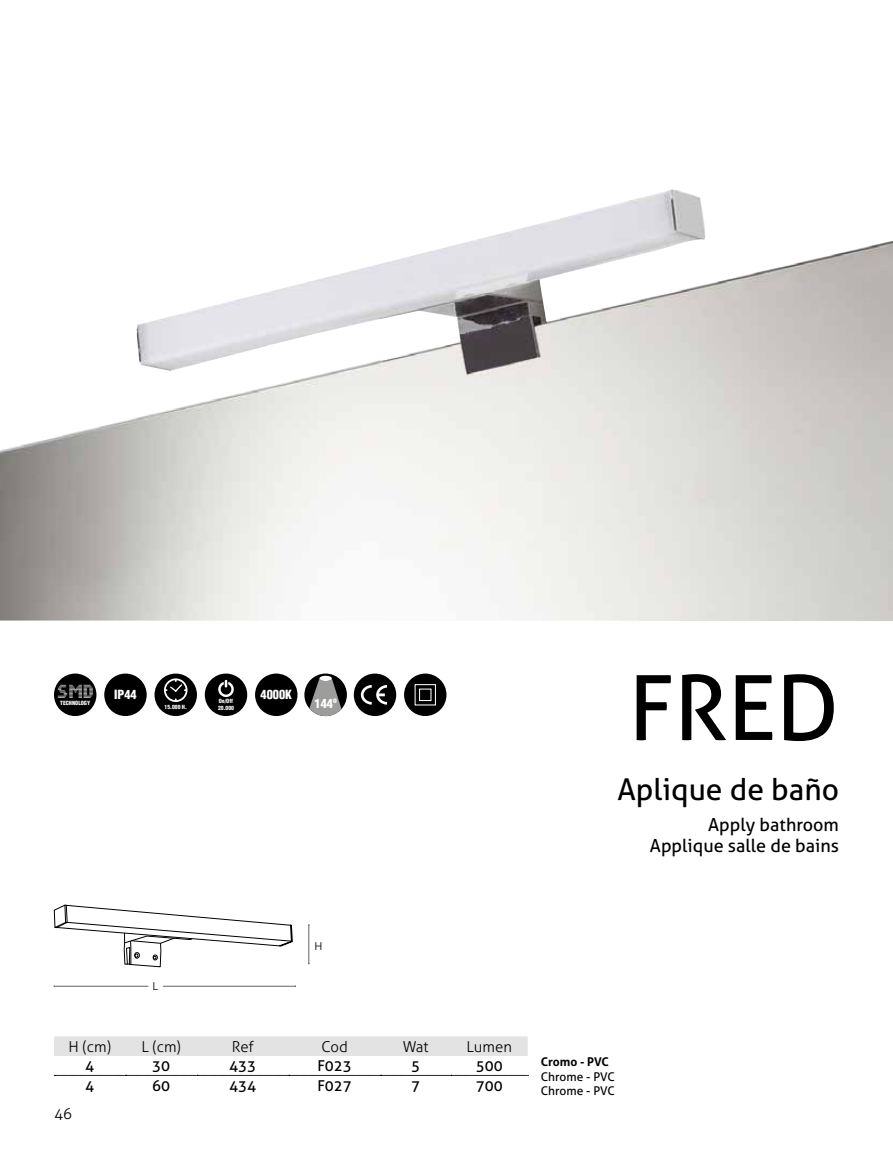
<style>
.page{position:relative;width:893px;height:1149px;background:#fff}
.page>*{position:absolute;margin:0;border:0;box-sizing:border-box;transform-origin:0 0}
.t1{font:90px "Aller";color:#000}
.t2{font:30px "Aller";color:#000}
.t3{font:18px/21.6px "Aller";color:#000;text-align:right}
.t4{font:15px "Aller";color:#000}
.t5{font:300 15px "Aller";color:#000}
.t6{font:900 condensed 12.3px "Helvetica LT Std";color:#fff}
.t7{font:12px/14.4px "Aller";color:#000}
.t8{font:700 12px "Aller";color:#000}
.t9{font:11.1px "Avenir";color:#000}
.t10{font:900 condensed 5.55px/6.8px "Helvetica LT Std";color:#fff}
.s1{font-family:"DS Dots";font-weight:500;font-stretch:normal;font-size:16.95px}
</style>
<div class="page">
<svg style="left:304px;top:673px;width:43px;height:42px"></svg>
<svg style="left:319px;top:675px;width:13px;height:5px"></svg>
<div style="left:54px;top:673px;width:42px;height:42px;background:#000;border-radius:50%"></div>
<div style="left:104px;top:673px;width:43px;height:42px;background:#000;border-radius:50%"></div>
<div style="left:155px;top:673px;width:42px;height:42px;background:#000;border-radius:50%"></div>
<svg style="left:164px;top:678px;width:23px;height:23px"></svg>
<div style="left:255px;top:673px;width:42px;height:42px;background:#000;border-radius:50%"></div>
<div style="left:404px;top:673px;width:42px;height:42px;background:#000;border-radius:50%"></div>
<svg style="left:414px;top:684px;width:22px;height:21px"></svg>
<div style="left:354px;top:673px;width:42px;height:42px;background:#000;border-radius:50%"></div>
<svg style="left:361px;top:685px;width:26px;height:19px"></svg>
<div style="left:205px;top:673px;width:42px;height:42px;background:#000;border-radius:50%"></div>
<svg style="left:218px;top:679px;width:16px;height:17px"></svg>
<img style="left:0;top:189px;width:893px;height:432px">
<hr style="left:163px;top:985px;width:132px;height:1px;background:#646363">
<hr style="left:54px;top:985px;width:94px;height:1px;background:#646363">
<hr style="left:309px;top:924px;width:1px;height:39px;background:#646363">
<div style="left:54px;top:1036px;width:474px;height:19px;background:#e3e3e3"></div>
<svg style="left:54px;top:1074px;width:474px;height:1px"></svg>
<svg style="left:54px;top:904px;width:239px;height:63px"></svg>
<p class="t6" style="left:58px;top:686px;width:81px"><span class="s1">SMD</span> IP44</p>
<p class="t10" style="left:60px;top:699px;width:31px">TECHNOLOGY</p>
<p class="t10" style="left:165px;top:703px;width:24px">15.000 H.</p>
<p class="t10" style="left:218px;top:697px;width:17px">On/Off<br>20.000</p>
<p class="t6" style="left:260px;top:686px;width:33px">4000K</p>
<p class="t6" style="left:314px;top:695px;width:24px">144º</p>
<h1 class="t1" style="left:629px;top:653px;width:212px">FRED</h1>
<h2 class="t2" style="left:617px;top:770px;width:223px">Aplique de baño</h2>
<p class="t3" style="left:650px;top:813px;width:191px">Apply bathroom<br>Applique salle de bains</p>
<p class="t9" style="left:152px;top:978px;width:7px">L</p>
<p class="t9" style="left:314px;top:939px;width:9px">H</p>
<p class="t5" style="left:68px;top:1037px;width:44px">H (cm)</p>
<p class="t5" style="left:141px;top:1037px;width:41px">L (cm)</p>
<p class="t5" style="left:232px;top:1037px;width:23px">Ref</p>
<p class="t5" style="left:321px;top:1037px;width:28px">Cod</p>
<p class="t5" style="left:403px;top:1037px;width:27px">Wat</p>
<p class="t5" style="left:466px;top:1037px;width:47px">Lumen</p>
<p class="t4" style="left:85px;top:1056px;width:10px">4</p>
<p class="t4" style="left:152px;top:1056px;width:19px">30</p>
<p class="t4" style="left:229px;top:1056px;width:28px">433</p>
<p class="t4" style="left:317px;top:1056px;width:36px">F023</p>
<p class="t4" style="left:411px;top:1056px;width:10px">5</p>
<p class="t4" style="left:476px;top:1056px;width:28px">500</p>
<p class="t4" style="left:85px;top:1075px;width:10px">4</p>
<p class="t4" style="left:152px;top:1075px;width:19px">60</p>
<p class="t4" style="left:229px;top:1075px;width:28px">434</p>
<p class="t4" style="left:317px;top:1075px;width:36px">F027</p>
<p class="t4" style="left:411px;top:1075px;width:10px">7</p>
<p class="t4" style="left:476px;top:1075px;width:28px">700</p>
<p class="t5" style="left:54px;top:1104px;width:19px">46</p>
<p class="t8" style="left:541px;top:1054px;width:70px">Cromo - PVC</p>
<p class="t7" style="left:541px;top:1068px;width:75px">Chrome - PVC<br>Chrome - PVC</p>
</div>
